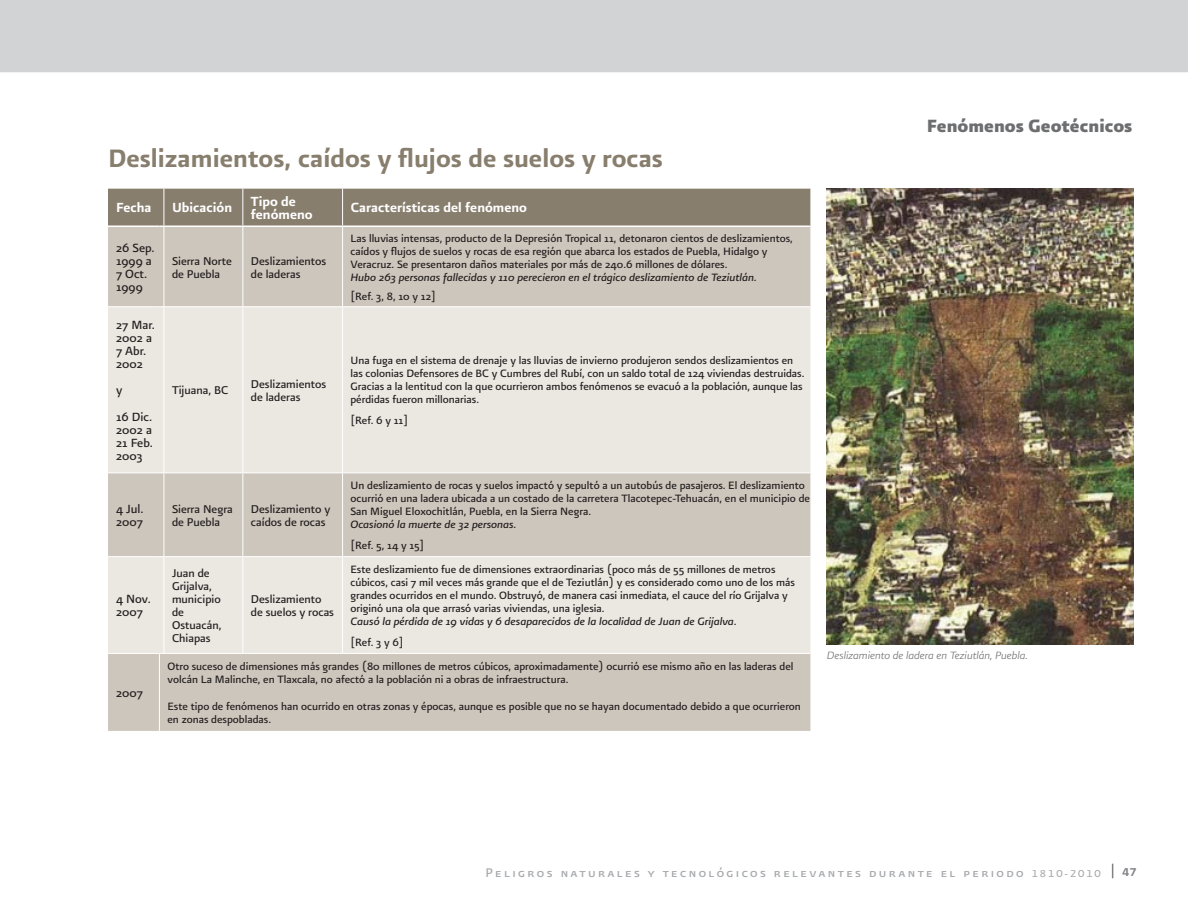
<style>
.page{position:relative;width:1188px;height:918px;background:#fff}
.page>*{position:absolute;margin:0;border:0;box-sizing:border-box;transform-origin:0 0}
.t1{font:30px "Presidencia Firme";color:#887e6e}
.t2{font:21px "Presidencia Fuerte";color:#6d6e70}
.t3{font:15.75px "Presidencia Firme";color:#fff}
.t4{font:15px "Presidencia Base Versalitas";letter-spacing:.16em;color:#a7a9ac}
.t5{font:14.25px/13px "Presidencia Base CC";color:#231f20}
.t6{font:13.5px/13px "Presidencia Base CC";color:#231f20}
.t7{font:13.5px "Presidencia Firme";color:#808285}
.t8{font:12.75px/13px "Presidencia Base CC";color:#231f20}
.t9{font:italic 12.75px "Presidencia Base CC";color:#231f20}
.t10{font:italic 12.75px "Presidencia Fina";color:#6d6e70}
.s1{font-style:italic}
.s2{font-size:12px}
</style>
<div class="page">
<div style="left:0;top:0;width:1188px;height:72px;background:#d1d3d4"></div>
<svg style="left:1112px;top:864px;width:1px;height:14px"></svg>
<div style="left:108px;top:189px;width:702px;height:37px;background:#887e6e"></div>
<div style="left:108px;top:227px;width:702px;height:504px;background:#cdc6bc"></div>
<svg style="left:108px;top:307px;width:702px;height:346px;background:#e3dfd8"></svg>
<hr style="left:164px;top:189px;width:1px;height:37px;background:#fff">
<hr style="left:242px;top:189px;width:1px;height:37px;background:#fff">
<hr style="left:342px;top:189px;width:1px;height:37px;background:#fff">
<hr style="left:164px;top:227px;width:1px;height:79px;background:#fff">
<hr style="left:242px;top:227px;width:1px;height:79px;background:#fff">
<hr style="left:342px;top:227px;width:1px;height:79px;background:#fff">
<hr style="left:108px;top:306px;width:51px;height:1px;background:#fff">
<hr style="left:159px;top:306px;width:84px;height:1px;background:#fff">
<hr style="left:164px;top:307px;width:1px;height:166px;background:#fff">
<hr style="left:243px;top:306px;width:100px;height:1px;background:#fff">
<hr style="left:242px;top:307px;width:1px;height:166px;background:#fff">
<hr style="left:343px;top:306px;width:467px;height:1px;background:#fff">
<hr style="left:342px;top:307px;width:1px;height:166px;background:#fff">
<hr style="left:108px;top:473px;width:51px;height:1px;background:#fff">
<hr style="left:159px;top:473px;width:84px;height:1px;background:#fff">
<hr style="left:164px;top:473px;width:1px;height:83px;background:#fff">
<hr style="left:243px;top:473px;width:100px;height:1px;background:#fff">
<hr style="left:242px;top:473px;width:1px;height:83px;background:#fff">
<hr style="left:343px;top:473px;width:467px;height:1px;background:#fff">
<hr style="left:342px;top:473px;width:1px;height:83px;background:#fff">
<hr style="left:108px;top:556px;width:51px;height:1px;background:#fff">
<hr style="left:159px;top:556px;width:84px;height:1px;background:#fff">
<hr style="left:164px;top:557px;width:1px;height:96px;background:#fff">
<hr style="left:243px;top:556px;width:100px;height:1px;background:#fff">
<hr style="left:242px;top:557px;width:1px;height:96px;background:#fff">
<hr style="left:343px;top:556px;width:467px;height:1px;background:#fff">
<hr style="left:342px;top:557px;width:1px;height:96px;background:#fff">
<hr style="left:108px;top:653px;width:51px;height:1px;background:#fff">
<hr style="left:159px;top:654px;width:1px;height:77px;background:#fff">
<hr style="left:164px;top:653px;width:79px;height:1px;background:#fff">
<hr style="left:243px;top:653px;width:100px;height:1px;background:#fff">
<hr style="left:343px;top:653px;width:467px;height:1px;background:#fff">
<img style="left:827px;top:188px;width:307px;height:456px">
<h1 class="t1" style="left:108px;top:146px;width:556px">Deslizamientos, caídos y flujos de suelos y rocas</h1>
<p class="t3" style="left:116px;top:201px;width:37px">Fecha</p>
<p class="t3" style="left:172px;top:201px;width:126px">Ubicación Tipo de</p>
<p class="t3" style="left:251px;top:207px;width:63px">fenómeno</p>
<p class="t5" style="left:116px;top:242px;width:40px">26 Sep.<br>1999 a<br>7 Oct.<br>1999</p>
<p class="t5" style="left:116px;top:319px;width:40px">27 Mar.<br>2002 a<br>7 Abr.<br>2002</p>
<p class="t5" style="left:116px;top:378px;width:38px;line-height:26.1px">y<br>16 Dic.</p>
<p class="t5" style="left:116px;top:424px;width:38px;text-align:justify">2002 a 21 Feb.<br>2003</p>
<p class="t6" style="left:172px;top:255px;width:62px">Sierra Norte de Puebla</p>
<p class="t6" style="left:251px;top:255px;width:77px">Deslizamientos de laderas</p>
<p class="t6" style="left:172px;top:385px;width:58px">Tijuana, BC</p>
<p class="t6" style="left:251px;top:378px;width:77px">Deslizamientos de laderas</p>
<p class="t5" style="left:116px;top:503px;width:29px">4 Jul.<br>2007</p>
<p class="t6" style="left:172px;top:503px;width:62px">Sierra Negra de Puebla</p>
<p class="t6" style="left:251px;top:503px;width:81px">Deslizamiento y caídos de rocas</p>
<p class="t5" style="left:116px;top:593px;width:36px">4 Nov.<br>2007</p>
<p class="t6" style="left:172px;top:567px;width:51px">Juan de<br>Grijalva, municipio de<br>Ostuacán,<br>Chiapas</p>
<p class="t6" style="left:251px;top:593px;width:85px">Deslizamiento de suelos y rocas</p>
<p class="t3" style="left:351px;top:201px;width:178px">Características del fenómeno</p>
<p class="t8" style="left:350px;top:232px;width:444px">Las lluvias intensas, producto de la Depresión Tropical 11, detonaron cientos de deslizamientos, caídos y flujos de suelos y rocas de esa región que abarca los estados de Puebla, Hidalgo y<br>Veracruz. Se presentaron daños materiales por más de 240.6 millones de dólares.</p>
<p class="t9" style="left:350px;top:272px;width:408px">Hubo 263 personas fallecidas y 110 perecieron en el trágico deslizamiento de Teziutlán.</p>
<p class="t8" style="left:350px;top:290px;width:87px">[Ref. 3, 8, 10 y 12]</p>
<p class="t8" style="left:350px;top:355px;width:456px">Una fuga en el sistema de drenaje y las lluvias de invierno produjeron sendos deslizamientos en las colonias Defensores de BC y Cumbres del Rubí, con un saldo total de 124 viviendas destruidas.<br>Gracias a la lentitud con la que ocurrieron ambos fenómenos se evacuó a la población, aunque las pérdidas fueron millonarias.</p>
<p class="t8" style="left:350px;top:414px;width:59px">[Ref. 6 y 11]</p>
<p class="t8" style="left:350px;top:480px;width:461px">Un deslizamiento de rocas y suelos impactó y sepultó a un autobús de pasajeros. El deslizamiento ocurrió en una ladera ubicada a un costado de la carretera Tlacotepec-Tehuacán, en el municipio de<br>San Miguel Eloxochitlán, Puebla, en la Sierra Negra.</p>
<p class="t9" style="left:350px;top:519px;width:168px">Ocasionó la muerte de 32 personas.</p>
<p class="t8" style="left:350px;top:539px;width:75px">[Ref. 5, 14 y 15]</p>
<p class="t8" style="left:350px;top:563px;width:446px">Este deslizamiento fue de dimensiones extraordinarias (poco más de 55 millones de metros cúbicos, casi 7 mil veces más grande que el de Teziutlán) y es considerado como uno de los más grandes ocurridos en el mundo. Obstruyó, de manera casi inmediata, el cauce del río Grijalva y originó una ola que arrasó varias viviendas, una iglesia.<br><span class="s1">Causó la pérdida de 19 vidas y 6 desaparecidos de la localidad de Juan de Grijalva</span>.</p>
<p class="t8" style="left:350px;top:636px;width:55px">[Ref. 3 y 6]</p>
<p class="t5" style="left:116px;top:687px;width:29px">2007</p>
<p class="t8" style="left:168px;top:661px;width:627px">Otro suceso de dimensiones más grandes (80 millones de metros cúbicos, aproximadamente) ocurrió ese mismo año en las laderas del volcán La Malinche, en Tlaxcala, no afectó a la población ni a obras de infraestructura.</p>
<p class="t8" style="left:168px;top:700px;width:635px">Este tipo de fenómenos han ocurrido en otras zonas y épocas, aunque es posible que no se hayan documentado debido a que ocurrieron en zonas despobladas.</p>
<h2 class="t2" style="left:927px;top:117px;width:207px">Fenómenos Geotécnicos</h2>
<p class="t10" style="left:827px;top:650px;width:203px">Deslizamiento de ladera en Teziutlán, Puebla.</p>
<p class="t4" style="left:486px;top:863px;width:617px">Peligros naturales y tecnológicos relevantes durante el periodo <span class="s2">1810-2010</span></p>
<p class="t7" style="left:1122px;top:867px;width:16px">47</p>
</div>
